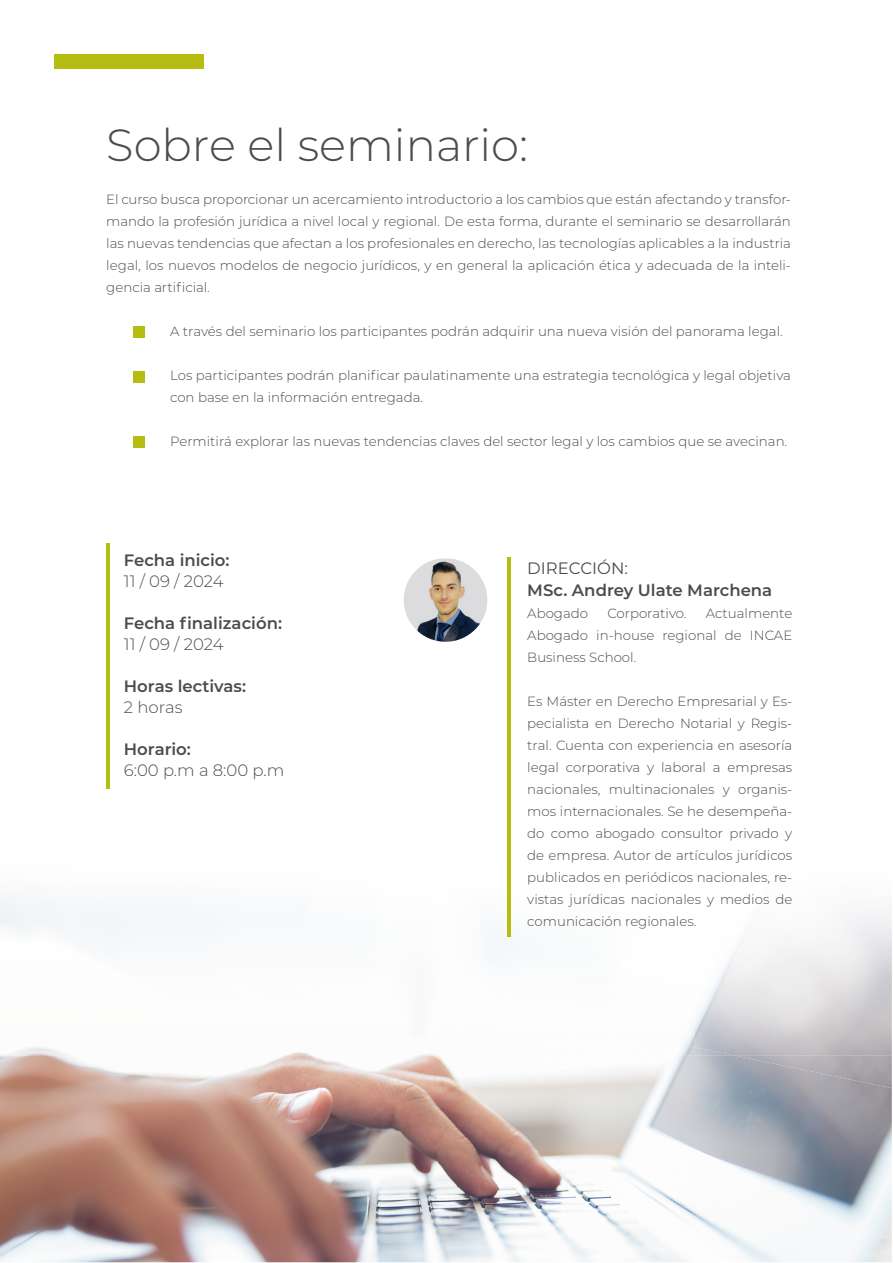
<style>
.page{position:relative;width:893px;height:1263px;background:#fff}
.page>*{position:absolute;margin:0;border:0;box-sizing:border-box;transform-origin:0 0}
.t1{font:300 45px "Montserrat";color:#4d4c4c}
.t2{font:600 16.5px "Montserrat";color:#4d4c4c}
.t3{font:300 16.5px "Montserrat";color:#4d4c4c}
.t4{font:16.5px "Montserrat";color:#4d4c4c}
.t5{font:300 13.35px/22px "Montserrat";color:#4d4c4c;text-align:justify}
</style>
<div class="page">
<div style="left:54px;top:54px;width:149px;height:14px;background:#b4bd10"></div>
<img style="left:0;top:1055px;width:892px;height:207px">
<img style="left:679px;top:1047px;width:15px;height:8px">
<img style="left:733px;top:1055px;width:159px;height:33px">
<img style="left:299px;top:859px;width:593px;height:98px">
<img style="left:694px;top:957px;width:198px;height:98px">
<img style="left:684px;top:1026px;width:10px;height:21px">
<hr style="left:106px;top:543px;width:3px;height:245px;background:#b4bd10">
<div style="left:133px;top:326px;width:11px;height:11px;background:#b4bd10"></div>
<div style="left:133px;top:371px;width:11px;height:11px;background:#b4bd10"></div>
<div style="left:133px;top:437px;width:11px;height:11px;background:#b4bd10"></div>
<hr style="left:507px;top:557px;width:3px;height:380px;background:#b4bd10">
<img style="left:404px;top:559px;width:83px;height:83px">
<h1 class="t1" style="left:106px;top:114px;width:423px">Sobre el seminario:</h1>
<p class="t5" style="left:106px;top:188px;width:686px">El curso busca proporcionar un acercamiento introductorio a los cambios que están afectando y transfor&shy;mando la profesión jurídica a nivel local y regional. De esta forma, durante el seminario se desarrollarán las nuevas tendencias que afectan a los profesionales en derecho, las tecnologías aplicables a la industria legal, los nuevos modelos de negocio jurídicos, y en general la aplicación ética y adecuada de la inteli&shy;gencia artificial.</p>
<p class="t5" style="left:170px;top:320px;width:614px">A través del seminario los participantes podrán adquirir una nueva visión del panorama legal.</p>
<p class="t5" style="left:170px;top:364px;width:622px">Los participantes podrán planificar paulatinamente una estrategia tecnológica y legal objetiva con base en la información entregada.</p>
<p class="t5" style="left:170px;top:430px;width:619px">Permitirá explorar las nuevas tendencias claves del sector legal y los cambios que se avecinan.</p>
<p class="t2" style="left:124px;top:549px;width:107px">Fecha inicio:</p>
<p class="t3" style="left:124px;top:570px;width:101px">11 / 09 / 2024</p>
<p class="t2" style="left:124px;top:612px;width:160px">Fecha finalización:</p>
<p class="t3" style="left:124px;top:633px;width:101px">11 / 09 / 2024</p>
<p class="t2" style="left:124px;top:675px;width:124px">Horas lectivas:</p>
<p class="t3" style="left:124px;top:696px;width:60px">2 horas</p>
<p class="t2" style="left:124px;top:738px;width:69px">Horario:</p>
<p class="t3" style="left:124px;top:759px;width:162px">6:00 p.m a 8:00 p.m</p>
<p class="t4" style="left:527px;top:557px;width:102px">DIRECCIÓN:</p>
<p class="t2" style="left:527px;top:579px;width:246px">MSc. Andrey Ulate Marchena</p>
<p class="t5" style="left:527px;top:602px;width:62px">Abogado</p>
<p class="t5" style="left:607px;top:602px;width:81px">Corporativo.</p>
<p class="t5" style="left:527px;top:602px;width:267px;text-indent:178px">Actualmente Abogado in-house regional de INCAE Business School.</p>
<p class="t5" style="left:527px;top:690px;width:267px">Es Máster en Derecho Empresarial y Es&shy;pecialista en Derecho Notarial y Regis&shy;tral. Cuenta con experiencia en asesoría legal corporativa y laboral a empresas nacionales, multinacionales y organis&shy;mos internacionales. Se he desempeña&shy;do como abogado consultor privado y de empresa. Autor de artículos jurídicos publicados en periódicos nacionales, re&shy;vistas jurídicas nacionales y medios de comunicación regionales.</p>
</div>
